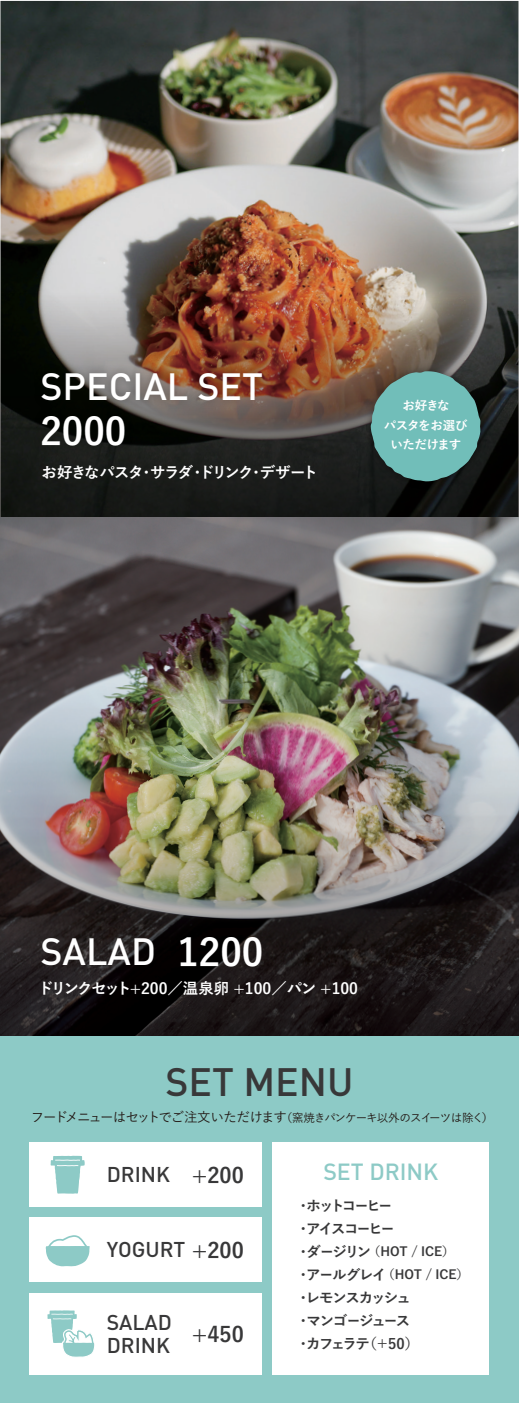
<style>
.page{position:relative;width:519px;height:1404px;background:#fff}
.page>*{position:absolute;margin:0;border:0;box-sizing:border-box;transform-origin:0 0}
.t1{font:500 39.15px "DIN Pro";color:#383839}
.t2{font:500 37.5px "DIN Pro";color:#fff}
.t3{font:700 37.5px "Yu Go";color:#fff}
.t4{font:500 23.1px "DIN Pro";color:#8dcac6}
.t5{font:500 21.15px/23.1px "DIN Pro";color:#383839}
.t6{font:700 21.15px "Yu Go";color:#383839}
.t7{font:700 15.45px "Yu Go";color:#fff}
.t8{font:700 15.45px "Yu Go";letter-spacing:-.095em;color:#fff}
.t9{font:700 14.4px/23.1px "Yu Go";letter-spacing:-.095em;color:#383839}
.t10{font:700 14.4px/23.1px "Yu Go";letter-spacing:-.135em;color:#383839}
.t11{font:500 13.5px "Yu Go";letter-spacing:-.09em;color:#221713}
.t12{font:700 12.45px/23.1px "Yu Go";color:#383839}
.t13{font:700 12.45px/19.6px "Yu Go";letter-spacing:-.04em;color:#fff;text-align:center}
.s1{font-family:"Yu Go";font-weight:700}
.s2{font-size:11.55px}
.s3{font-size:14.4px}
</style>
<div class="page">
<img style="left:0;top:1px;width:518px;height:291px">
<img style="left:0;top:292px;width:518px;height:225px">
<img style="left:28px;top:354px;width:270px;height:116px">
<div style="left:0;top:1035px;width:519px;height:367px;background:#8dcac6"></div>
<div style="left:30px;top:1292px;width:232px;height:82px;background:#fff"></div>
<div style="left:30px;top:1217px;width:232px;height:64px;background:#fff"></div>
<div style="left:30px;top:1142px;width:232px;height:64px;background:#fff"></div>
<svg style="left:51px;top:1155px;width:34px;height:38px"></svg>
<svg style="left:47px;top:1310px;width:48px;height:47px"></svg>
<div style="left:273px;top:1141px;width:216px;height:233px;background:#fff"></div>
<svg style="left:46px;top:1235px;width:44px;height:31px"></svg>
<img style="left:0;top:517px;width:518px;height:518px">
<img style="left:360px;top:361px;width:131px;height:131px">
<svg style="left:371px;top:371px;width:109px;height:110px"></svg>
<h2 class="t2" style="left:40px;top:362px;width:224px">SPECIAL SET</h2>
<h2 class="t3" style="left:40px;top:410px;width:87px">2000</h2>
<p class="t8" style="left:42px;top:464px;width:278px">お好きなパスタ・サラダ・ドリンク・デザート</p>
<p class="t13" style="left:384px;top:396px;width:85px">お好きな<br>パスタをお選びいただけます</p>
<h2 class="t2" style="left:40px;top:927px;width:224px">SALAD <span class="s1">1200</span></h2>
<p class="t7" style="left:39px;top:979px;width:321px">ドリンクセット+200／温泉卵 +100／パン +100</p>
<h1 class="t1" style="left:165px;top:1056px;width:189px">SET MENU</h1>
<p class="t11" style="left:31px;top:1104px;width:464px">フードメニューはセットでご注文いただけます<span class="s2">（窯焼きパンケーキ以外のスイーツは除く）</span></p>
<h3 class="t5" style="left:107px;top:1162px;width:138px">DRINK <span class="s1">+200</span></h3>
<h3 class="t5" style="left:107px;top:1237px;width:138px">YOGURT <span class="s1">+200</span></h3>
<h3 class="t5" style="left:107px;top:1309px;width:67px">SALAD<br>DRINK</h3>
<h3 class="t6" style="left:192px;top:1321px;width:54px">+450</h3>
<h3 class="t4" style="left:323px;top:1156px;width:117px">SET DRINK</h3>
<p class="t10" style="left:296px;top:1194px;width:99px">・ホットコーヒー・アイスコーヒー</p>
<p class="t12" style="left:296px;top:1240px;width:174px"><span class="s3">・ダージリン</span> （HOT / ICE）<span class="s3">・アールグレイ</span> （HOT / ICE）</p>
<p class="t9" style="left:296px;top:1286px;width:125px">・レモンスカッシュ・マンゴージュース・カフェラテ（＋50）</p>
</div>
